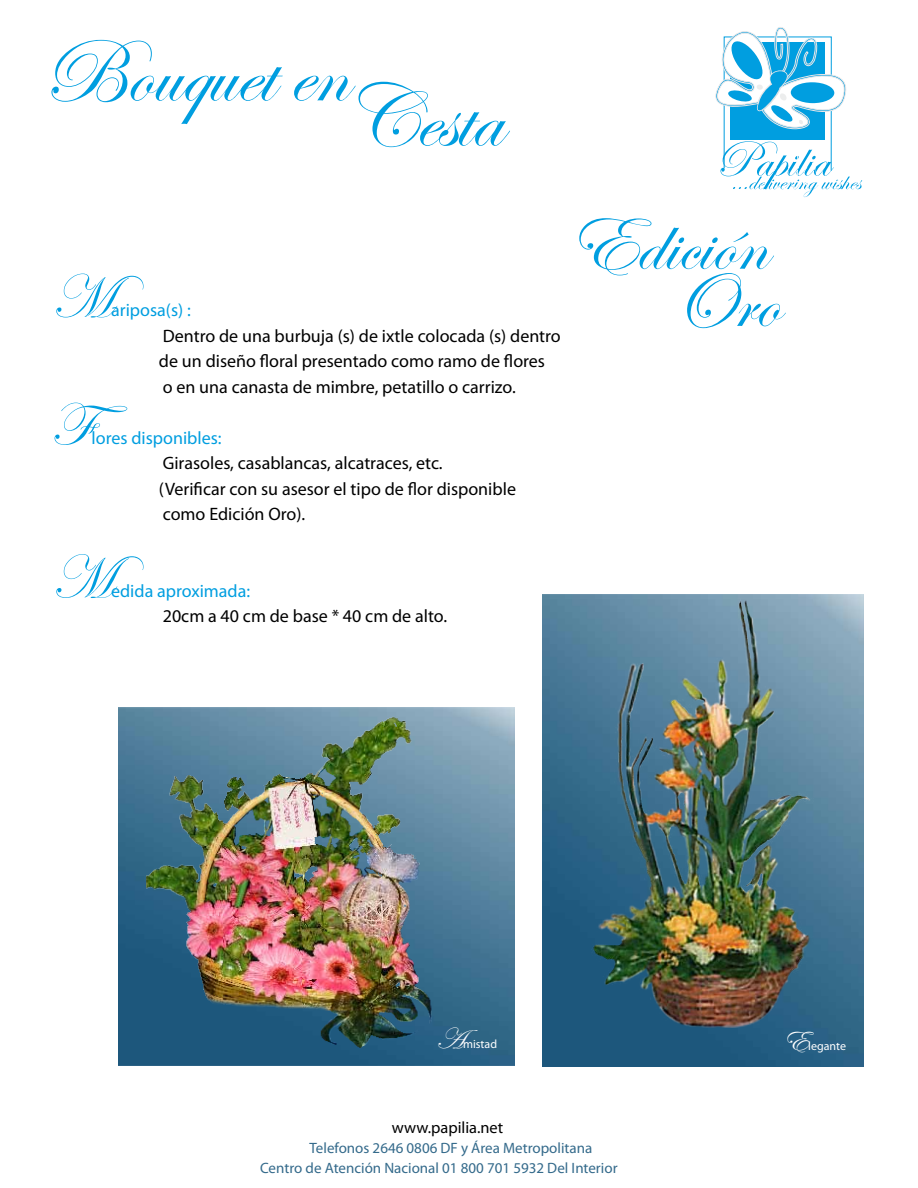
<style>
.page{position:relative;width:918px;height:1188px;background:#fff}
.page>*{position:absolute;margin:0;border:0;box-sizing:border-box;transform-origin:0 0}
.t1{font:91.2px "Edwardian Script ITC";color:#009ee0}
.t2{font:81.9px "Edwardian Script ITC";color:#009ee0}
.t3{font:61.5px "Edwardian Script ITC";color:#009ee0}
.t4{font:30px "Edwardian Script ITC";color:#fff}
.t5{font:18px/25.5px "Myriad Pro";color:#000}
.t6{font:18px "Myriad Pro";color:#009ee0}
.t7{font:16.35px "Myriad Pro";color:#000}
.t8{font:15px/20.1px "Myriad Pro";color:#346a8b}
.t9{font:12px "Myriad Pro";color:#fff}
</style>
<div class="page">
<img style="left:542px;top:594px;width:322px;height:472px">
<svg style="left:715px;top:27px;width:147px;height:170px"></svg>
<img style="left:574px;top:594px;width:250px;height:434px">
<img style="left:118px;top:708px;width:396px;height:358px">
<img style="left:147px;top:711px;width:313px;height:336px">
<h1 class="t1" style="left:41px;top:22px;width:308px">Bouquet en</h1>
<h1 class="t1" style="left:343px;top:67px;width:161px">Cesta</h1>
<h3 class="t3" style="left:51px;top:264px;width:94px">M</h3>
<p class="t6" style="left:111px;top:299px;width:81px">ariposa(s) :</p>
<p class="t5" style="left:159px;top:323px;width:403px">Dentro de una burbuja (s) de ixtle colocada (s) dentro de un diseño floral presentado como ramo de flores<br>o en una canasta de mimbre, petatillo o carrizo.</p>
<h3 class="t3" style="left:51px;top:391px;width:78px">F</h3>
<p class="t6" style="left:92px;top:427px;width:131px">lores disponibles:</p>
<p class="t5" style="left:159px;top:450px;width:359px">Girasoles, casablancas, alcatraces, etc.<br>(Verificar con su asesor el tipo de flor disponible como Edición Oro).</p>
<h3 class="t3" style="left:51px;top:544px;width:94px">M</h3>
<p class="t6" style="left:111px;top:580px;width:141px">edida aproximada:</p>
<p class="t5" style="left:163px;top:603px;width:286px">20cm a 40 cm de base * 40 cm de alto.</p>
<h2 class="t2" style="left:567px;top:199px;width:202px">Edición</h2>
<h2 class="t2" style="left:667px;top:256px;width:113px">Oro</h2>
<h3 class="t4" style="left:436px;top:1023px;width:29px">A</h3>
<p class="t9" style="left:463px;top:1037px;width:36px">mistad</p>
<h3 class="t4" style="left:783px;top:1024px;width:27px">E</h3>
<p class="t9" style="left:808px;top:1039px;width:39px">legante</p>
<p class="t7" style="left:392px;top:1117px;width:113px">www.papilia.net</p>
<p class="t8" style="left:260px;top:1137px;width:359px;text-indent:50px">Telefonos 2646 0806 DF y Área Metropolitana<br>Centro de Atención Nacional 01 800 701 5932 Del Interior</p>
</div>
